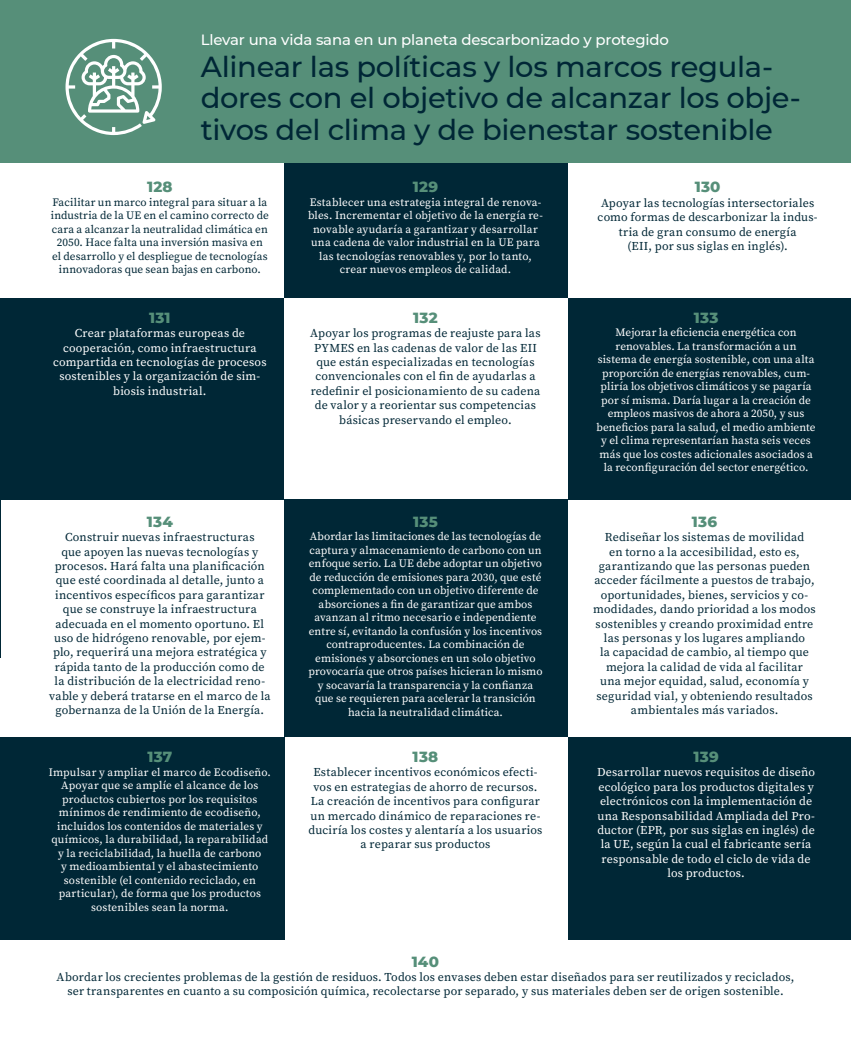
<style>
.page{position:relative;width:851px;height:1063px;background:#fff}
.page>*{position:absolute;margin:0;border:0;box-sizing:border-box;transform-origin:0 0}
.t1{font:500 28.95px/31.5px "Montserrat";letter-spacing:-.01em;color:#002736}
.t2{font:800 15px "Montserrat";letter-spacing:.02em;color:#568f79}
.t3{font:500 14.85px "Montserrat";letter-spacing:-.01em;color:#fff}
.t4{font:12px/14.4px "Source Serif Pro";letter-spacing:.015em;color:#002736;text-align:center}
.t5{font:12px/14.4px "Source Serif Pro";letter-spacing:.015em;color:#fff;text-align:center}
.t6{font:11.25px/13.5px "Source Serif Pro";letter-spacing:.01em;color:#fff;text-align:center}
.t7{font:11.25px/13.5px "Source Serif Pro";letter-spacing:.01em;color:#002736;text-align:center}
</style>
<div class="page">
<hr style="left:0;top:451px;width:1px;height:207px;background:#002736">
<div style="left:568px;top:298px;width:282px;height:202px;background:#002736"></div>
<div style="left:284px;top:158px;width:283px;height:140px;background:#002736"></div>
<div style="left:0;top:298px;width:284px;height:202px;background:#002736"></div>
<div style="left:0;top:0;width:850px;height:162px;background:#568f79"></div>
<svg style="left:65px;top:39px;width:97px;height:96px"></svg>
<div style="left:284px;top:500px;width:284px;height:237px;background:#002736"></div>
<div style="left:0;top:737px;width:284px;height:203px;background:#002736"></div>
<div style="left:568px;top:737px;width:282px;height:203px;background:#002736"></div>
<p class="t3" style="left:201px;top:30px;width:469px">Llevar una vida sana en un planeta descarbonizado y protegido</p>
<h1 class="t1" style="left:201px;top:50px;width:601px">Alinear las políticas y los marcos regula&shy;dores con el objetivo de alcanzar los obje&shy;tivos del clima y de bienestar sostenible</h1>
<p class="t2" style="left:147px;top:176px;width:27px">128</p>
<p class="t7" style="left:51px;top:195px;width:219px">Facilitar un marco integral para situar a la industria de la UE en el camino correcto de cara a alcanzar la neutralidad climática en 2050. Hace falta una inversión masiva en el desarrollo y el despliegue de tecnologías innovadoras que sean bajas en carbono.</p>
<p class="t2" style="left:149px;top:307px;width:23px">131</p>
<p class="t5" style="left:53px;top:326px;width:215px">Crear plataformas europeas de cooperación, como infraestructura compartida en tecnologías de procesos sostenibles y la organización de sim&shy;biosis industrial.</p>
<p class="t2" style="left:147px;top:510px;width:28px">134</p>
<p class="t4" style="left:49px;top:530px;width:223px">Construir nuevas infraestructuras<br>que apoyen las nuevas tecnologías y procesos. Hará falta una planificación que esté coordinada al detalle, junto a incentivos específicos para garantizar que se construye la infraestructura adecuada en el momento oportuno. El uso de hidrógeno renovable, por ejem&shy;plo, requerirá una mejora estratégica y rápida tanto de la producción como de la distribución de la electricidad reno&shy;vable y deberá tratarse en el marco de la gobernanza de la Unión de la Energía.</p>
<p class="t2" style="left:147px;top:746px;width:26px">137</p>
<p class="t6" style="left:49px;top:765px;width:224px">Impulsar y ampliar el marco de Ecodiseño.<br>Apoyar que se amplíe el alcance de los productos cubiertos por los requisitos mínimos de rendimiento de ecodiseño, incluidos los contenidos de materiales y químicos, la durabilidad, la reparabilidad y la reciclabilidad, la huella de carbono<br>y medioambiental y el abastecimiento sostenible (el contenido reciclado, en particular), de forma que los productos sostenibles sean la norma.</p>
<p class="t2" style="left:413px;top:176px;width:27px">129</p>
<p class="t6" style="left:308px;top:195px;width:236px">Establecer una estrategia integral de renova&shy;bles. Incrementar el objetivo de la energía re&shy;novable ayudaría a garantizar y desarrollar una cadena de valor industrial en la UE para las tecnologías renovables y, por lo tanto, crear nuevos empleos de calidad.</p>
<p class="t2" style="left:413px;top:307px;width:26px">132</p>
<p class="t4" style="left:310px;top:326px;width:232px">Apoyar los programas de reajuste para las PYMES en las cadenas de valor de las EII que están especializadas en tecnologías convencionales con el fin de ayudarlas a redefinir el posicionamiento de su cadena de valor y a reorientar sus competencias básicas preservando el empleo.</p>
<p class="t2" style="left:413px;top:510px;width:26px">135</p>
<p class="t6" style="left:308px;top:530px;width:235px">Abordar las limitaciones de las tecnologías de captura y almacenamiento de carbono con un enfoque serio. La UE debe adoptar un objetivo de reducción de emisiones para 2030, que esté complementado con un objetivo diferente de absorciones a fin de garantizar que ambos avanzan al ritmo necesario e independiente entre sí, evitando la confusión y los incentivos contraproducentes. La combinación de emisiones y absorciones en un solo objetivo provocaría que otros países hicieran lo mismo y socavaría la transparencia y la confianza que se requieren para acelerar la transición hacia la neutralidad climática.</p>
<p class="t2" style="left:412px;top:746px;width:27px">138</p>
<p class="t4" style="left:308px;top:765px;width:235px">Establecer incentivos económicos efecti&shy;vos en estrategias de ahorro de recursos.<br>La creación de incentivos para configurar un mercado dinámico de reparaciones re&shy;duciría los costes y alentaría a los usuarios a reparar sus productos</p>
<p class="t2" style="left:694px;top:176px;width:27px">130</p>
<p class="t4" style="left:597px;top:196px;width:221px">Apoyar las tecnologías intersectoriales como formas de descarbonizar la indus&shy;tria de gran consumo de energía<br>(EII, por sus siglas en inglés).</p>
<p class="t2" style="left:693px;top:307px;width:26px">133</p>
<p class="t6" style="left:596px;top:326px;width:220px">Mejorar la eficiencia energética con renovables. La transformación a un sistema de energía sostenible, con una alta proporción de energías renovables, cum&shy;pliría los objetivos climáticos y se pagaría por sí misma. Daría lugar a la creación de empleos masivos de ahora a 2050, y sus beneficios para la salud, el medio ambiente y el clima representarían hasta seis veces más que los costes adicionales asociados a la reconfiguración del sector energético.</p>
<p class="t2" style="left:691px;top:510px;width:27px">136</p>
<p class="t4" style="left:593px;top:530px;width:224px">Rediseñar los sistemas de movilidad<br>en torno a la accesibilidad, esto es, garantizando que las personas pueden acceder fácilmente a puestos de trabajo, oportunidades, bienes, servicios y co&shy;modidades, dando prioridad a los modos sostenibles y creando proximidad entre las personas y los lugares ampliando<br>la capacidad de cambio, al tiempo que mejora la calidad de vida al facilitar<br>una mejor equidad, salud, economía y seguridad vial, y obteniendo resultados ambientales más variados.</p>
<p class="t2" style="left:693px;top:746px;width:27px">139</p>
<p class="t5" style="left:597px;top:765px;width:219px">Desarrollar nuevos requisitos de diseño ecológico para los productos digitales y electrónicos con la implementación de una Responsabilidad Ampliada del Pro&shy;ductor (EPR, por sus siglas en inglés) de la UE, según la cual el fabricante sería responsable de todo el ciclo de vida de los productos.</p>
<p class="t2" style="left:412px;top:950px;width:29px">140</p>
<p class="t4" style="left:57px;top:970px;width:739px">Abordar los crecientes problemas de la gestión de residuos. Todos los envases deben estar diseñados para ser reutilizados y reciclados, ser transparentes en cuanto a su composición química, recolectarse por separado, y sus materiales deben ser de origen sostenible.</p>
</div>
